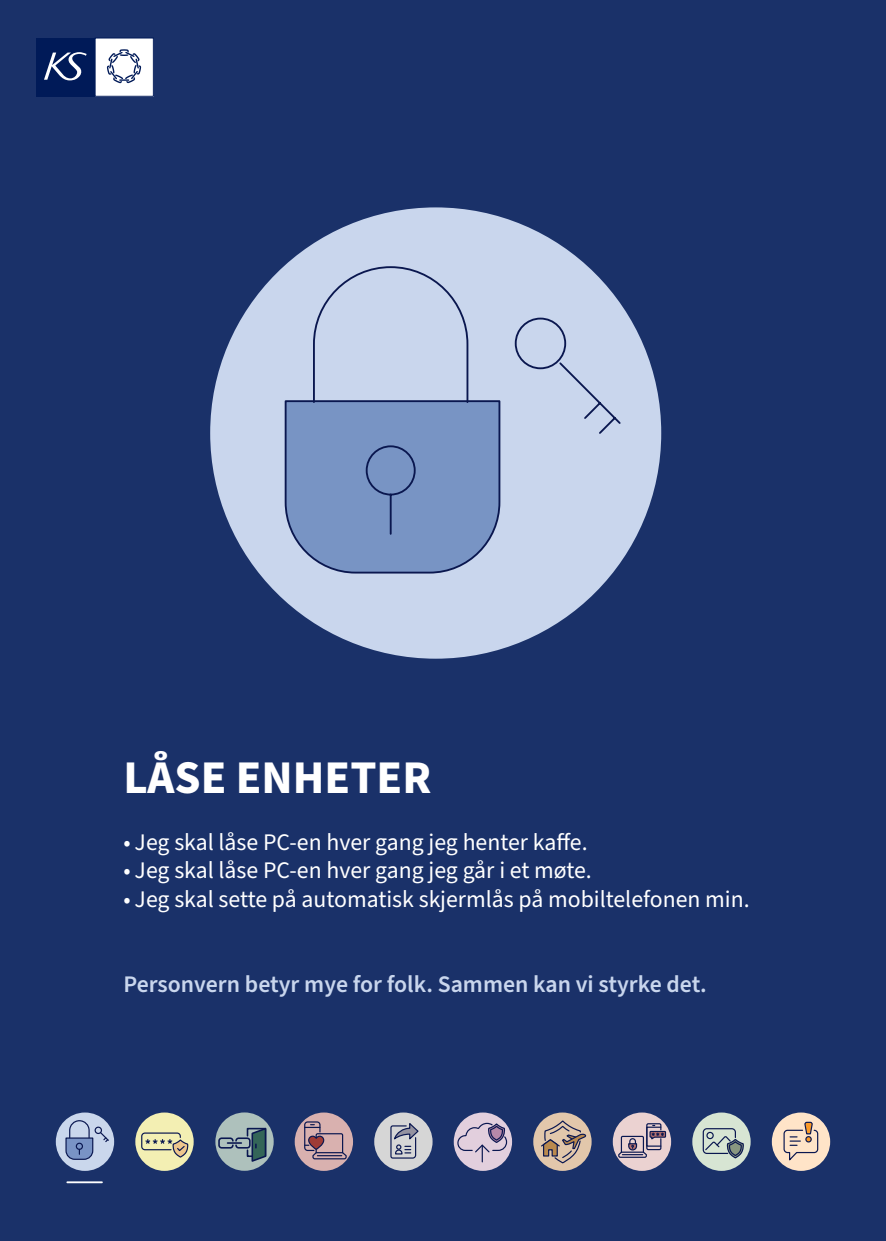
<style>
.page{position:relative;width:886px;height:1241px;background:#fff}
.page>*{position:absolute;margin:0;border:0;box-sizing:border-box;transform-origin:0 0}
.t1{font:700 46.88px "Source Sans Pro";color:#fff}
.t2{font:23.75px "Source Sans Pro";color:#fff}
.t3{font:600 23.75px "Source Sans Pro";color:#c9d6ed}
</style>
<div class="page">
<div style="left:0;top:0;width:886px;height:1240px;background:#1a3169"></div>
<div style="left:36px;top:38px;width:59px;height:59px;background:#001a58"></div>
<div style="left:95px;top:38px;width:58px;height:58px;background:#fff"></div>
<svg style="left:44px;top:52px;width:43px;height:28px"></svg>
<svg style="left:107px;top:49px;width:34px;height:34px"></svg>
<div style="left:210px;top:207px;width:451px;height:451px;background:#c9d6ed;border-radius:50%"></div>
<svg style="left:284px;top:400px;width:209px;height:174px"></svg>
<svg style="left:312px;top:265px;width:310px;height:270px"></svg>
<hr style="left:66px;top:1181px;width:37px;height:1px;background:#fff">
<div style="left:215px;top:1112px;width:59px;height:58px;background:#aec1bc;border-radius:50%"></div>
<div style="left:218px;top:1137px;width:16px;height:11px;border:2px solid #0a1750;border-radius:3px"></div>
<svg style="left:228px;top:1127px;width:39px;height:36px"></svg>
<div style="left:692px;top:1112px;width:59px;height:58px;background:#d7e5d3;border-radius:50%"></div>
<svg style="left:702px;top:1128px;width:42px;height:30px"></svg>
<div style="left:374px;top:1112px;width:58px;height:58px;background:#d6d6d6;border-radius:50%"></div>
<svg style="left:390px;top:1123px;width:29px;height:35px"></svg>
<div style="left:613px;top:1112px;width:58px;height:58px;background:#ebd2d1;border-radius:50%"></div>
<div style="left:646px;top:1122px;width:15px;height:27px;border:1px solid #0a1750"></div>
<svg style="left:617px;top:1124px;width:50px;height:34px"></svg>
<div style="left:295px;top:1112px;width:58px;height:58px;background:#d9b1af;border-radius:50%"></div>
<svg style="left:303px;top:1120px;width:45px;height:39px"></svg>
<div style="left:533px;top:1112px;width:59px;height:58px;background:#e2c7ab;border-radius:50%"></div>
<svg style="left:540px;top:1119px;width:47px;height:44px"></svg>
<div style="left:454px;top:1112px;width:58px;height:58px;background:#e2cfdd;border-radius:50%"></div>
<svg style="left:456px;top:1112px;width:51px;height:49px"></svg>
<div style="left:56px;top:1112px;width:58px;height:58px;background:#cad7ec;border-radius:50%"></div>
<svg style="left:65px;top:1119px;width:45px;height:41px"></svg>
<div style="left:772px;top:1112px;width:58px;height:58px;background:#ffe4c8;border-radius:50%"></div>
<svg style="left:783px;top:1121px;width:36px;height:40px"></svg>
<div style="left:135px;top:1112px;width:59px;height:58px;background:#f3efb3;border-radius:50%"></div>
<svg style="left:141px;top:1132px;width:48px;height:25px"></svg>
<p class="t1" style="left:123px;top:745px;width:309px">LÅSE ENHETER</p>
<p class="t2" style="left:123px;top:825px;width:466px">• Jeg skal låse PC-en hver gang jeg henter kaffe.</p>
<p class="t2" style="left:123px;top:854px;width:470px">• Jeg skal låse PC-en hver gang jeg går i et møte.</p>
<p class="t2" style="left:123px;top:882px;width:628px">• Jeg skal sette på automatisk skjermlås på mobiltelefonen min.</p>
<p class="t3" style="left:123px;top:968px;width:585px">Personvern betyr mye for folk. Sammen kan vi styrke det.</p>
</div>
